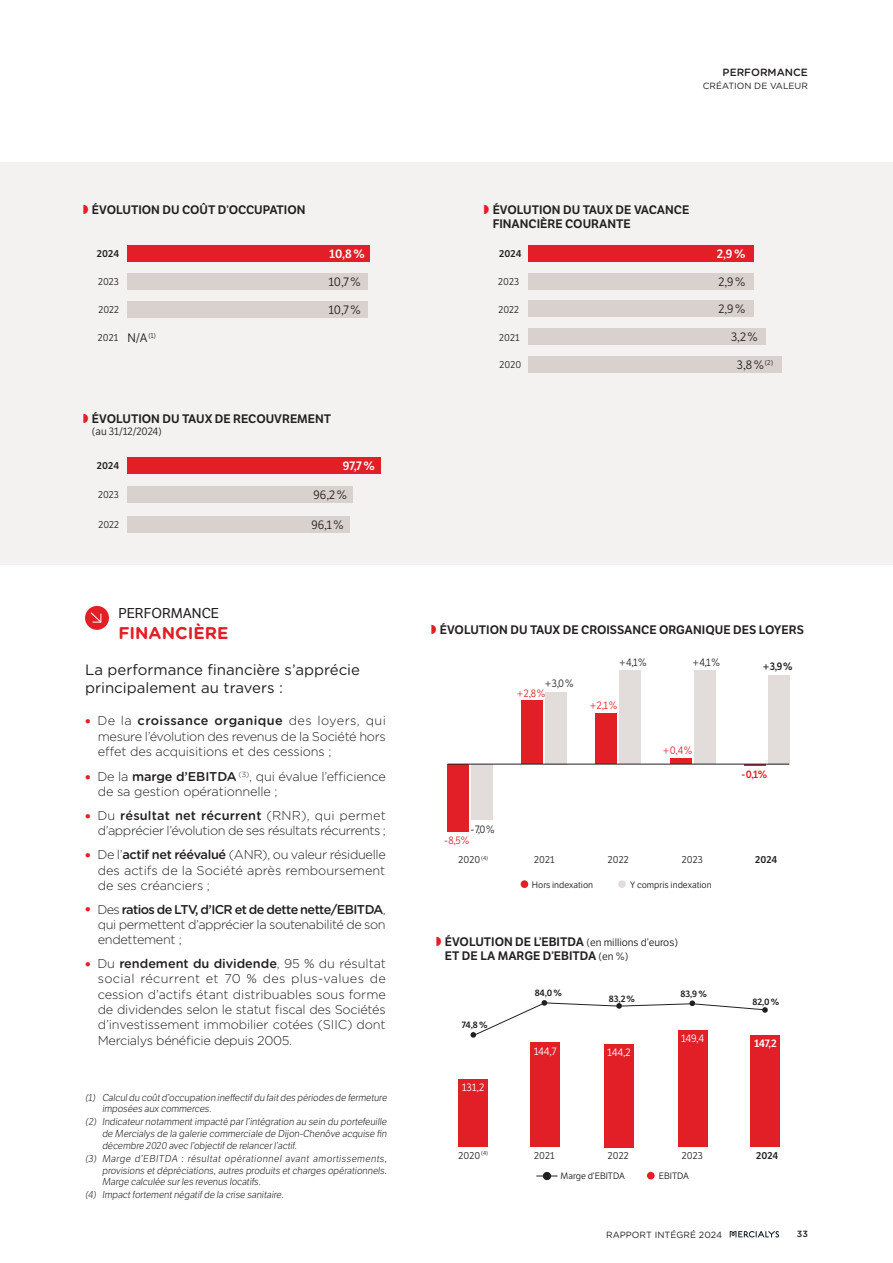
<style>
.page{position:relative;width:893px;height:1263px;background:#fff}
.page>*{position:absolute;margin:0;border:0;box-sizing:border-box;transform-origin:0 0}
.t1{font:700 16.95px "Gotham Rounded";color:#e21f26}
.t2{font:15px/18px "Gotham Rounded";color:#231f20}
.t3{font:13.95px "LFT Etica";color:#231f20}
.t4{font:300 12.75px/15.3px "Gotham Rounded";letter-spacing:-.025em;color:#231f20;text-align:justify}
.t5{font:12px/14.4px "LFT Etica SB";color:#231f20}
.t6{font:12px "LFT Etica";color:#231f20}
.t7{font:12px "LFT Etica SB";color:#fff}
.t8{font:10.5px "LFT Etica";letter-spacing:-.01em;color:#fff}
.t9{font:10.5px "LFT Etica";color:#e21f26;scale:.95 1}
.t10{font:10.5px "LFT Etica";letter-spacing:-.01em;color:#231f20;scale:.95 1}
.t11{font:10.5px "LFT Etica";letter-spacing:-.01em;color:#231f20}
.t12{font:500 10.5px "Gotham Rounded";color:#231f20}
.t13{font:10.5px "LFT Etica SB";color:#e21f26;scale:.95 1}
.t14{font:10.5px "LFT Etica SB";color:#231f20;scale:.95 1}
.t15{font:10.5px "LFT Etica SB";color:#fff}
.t16{font:300 9.75px/11.7px "LFT Etica";color:#231f20;text-align:justify}
.t17{font:9.75px "LFT Etica";letter-spacing:.01em;color:#231f20}
.t18{font:9.75px "LFT Etica SB";color:#231f20}
.t19{font:9px "LFT Etica";color:#231f20}
.t20{font:9px "Gotham Rounded";color:#231f20}
.t21{font:9px "LFT Etica SB";letter-spacing:-.01em;color:#231f20}
.t22{font:500 9px "Gotham Rounded";color:#231f20}
.t23{font:5.7px "LFT Etica";color:#231f20}
.s1{font-weight:500}
.s2{font-family:"LFT Etica";font-size:10.5px}
</style>
<div class="page">
<div style="left:0;top:162px;width:893px;height:403px;background:#f3f2f1"></div>
<div style="left:127px;top:457px;width:254px;height:17px;background:#e21f26"></div>
<div style="left:528px;top:273px;width:225px;height:16px;background:#d8d1ce"></div>
<div style="left:528px;top:356px;width:253px;height:17px;background:#d8d1ce"></div>
<div style="left:528px;top:328px;width:238px;height:17px;background:#d8d1ce"></div>
<div style="left:128px;top:273px;width:240px;height:17px;background:#d8d1ce"></div>
<div style="left:128px;top:245px;width:242px;height:17px;background:#e21f26"></div>
<div style="left:528px;top:245px;width:225px;height:17px;background:#e21f26"></div>
<div style="left:127px;top:486px;width:225px;height:17px;background:#d8d1ce"></div>
<div style="left:127px;top:516px;width:223px;height:16px;background:#d8d1ce"></div>
<div style="left:85px;top:606px;width:24px;height:24px;background:#e21f26;border-radius:50%"></div>
<svg style="left:90px;top:612px;width:12px;height:11px"></svg>
<div style="left:647px;top:1172px;width:8px;height:7px;background:#e21f26;border-radius:50%"></div>
<svg style="left:536px;top:1176px;width:22px;height:1px"></svg>
<div style="left:543px;top:1172px;width:8px;height:7px;background:#231f20;border-radius:50%"></div>
<div style="left:543px;top:1172px;width:8px;height:8px;border:1px solid #231f20;border-radius:50%"></div>
<div style="left:458px;top:1080px;width:30px;height:67px;background:#e21f26"></div>
<div style="left:530px;top:1043px;width:30px;height:104px;background:#e21f26"></div>
<div style="left:604px;top:1044px;width:30px;height:103px;background:#e21f26"></div>
<div style="left:678px;top:1030px;width:30px;height:117px;background:#e21f26"></div>
<svg style="left:470px;top:1000px;width:298px;height:38px"></svg>
<div style="left:618px;top:880px;width:8px;height:8px;background:#e2ddda;border-radius:50%"></div>
<div style="left:521px;top:880px;width:7px;height:8px;background:#e21f26;border-radius:50%"></div>
<div style="left:471px;top:764px;width:21px;height:56px;background:#e2ddda"></div>
<div style="left:521px;top:700px;width:22px;height:64px;background:#e21f26"></div>
<div style="left:545px;top:692px;width:22px;height:72px;background:#e2ddda"></div>
<div style="left:620px;top:671px;width:21px;height:93px;background:#e2ddda"></div>
<div style="left:596px;top:713px;width:21px;height:51px;background:#e21f26"></div>
<div style="left:447px;top:764px;width:21px;height:68px;background:#e21f26"></div>
<div style="left:768px;top:675px;width:21px;height:89px;background:#e2ddda"></div>
<div style="left:670px;top:759px;width:21px;height:5px;background:#e21f26"></div>
<div style="left:128px;top:301px;width:240px;height:17px;background:#d8d1ce"></div>
<div style="left:528px;top:301px;width:225px;height:16px;background:#d8d1ce"></div>
<hr style="left:744px;top:764px;width:21px;height:2px;background:#e21f26">
<div style="left:750px;top:1035px;width:30px;height:112px;background:#e21f26"></div>
<div style="left:694px;top:671px;width:21px;height:93px;background:#e2ddda"></div>
<hr style="left:447px;top:764px;width:342px;height:1px;background:#231f20">
<svg style="left:730px;top:1231px;width:49px;height:6px"></svg>
<p class="t12" style="left:723px;top:65px;width:87px">PERFORMANCE</p>
<p class="t20" style="left:703px;top:79px;width:107px">CRÉATION DE VALEUR</p>
<p class="t5" style="left:92px;top:203px;width:215px">ÉVOLUTION DU COÛT D’OCCUPATION</p>
<p class="t5" style="left:493px;top:203px;width:198px">ÉVOLUTION DU TAUX DE VACANCE<br>FINANCIÈRE COURANTE</p>
<p class="t18" style="left:97px;top:248px;width:24px">2024</p>
<p class="t17" style="left:98px;top:276px;width:22px">2023</p>
<p class="t7" style="left:329px;top:246px;width:37px">10,8%</p>
<p class="t6" style="left:328px;top:275px;width:34px">10,7%</p>
<p class="t18" style="left:499px;top:248px;width:24px">2024</p>
<p class="t17" style="left:498px;top:276px;width:22px">2023</p>
<p class="t7" style="left:717px;top:246px;width:30px">2,9%</p>
<p class="t6" style="left:718px;top:275px;width:28px">2,9%</p>
<p class="t17" style="left:98px;top:304px;width:22px">2022</p>
<p class="t6" style="left:328px;top:303px;width:34px">10,7%</p>
<p class="t6" style="left:718px;top:301px;width:28px">2,9%</p>
<p class="t17" style="left:498px;top:304px;width:22px">2022</p>
<p class="t17" style="left:98px;top:332px;width:22px">2021</p>
<p class="t6" style="left:128px;top:330px;width:30px">N/A<sup>(1)</sup></p>
<p class="t17" style="left:499px;top:332px;width:22px">2021</p>
<p class="t6" style="left:731px;top:330px;width:28px">3,2%</p>
<p class="t17" style="left:500px;top:359px;width:23px">2020</p>
<p class="t6" style="left:737px;top:358px;width:38px">3,8%<sup>(2)</sup></p>
<p class="t5" style="left:92px;top:412px;width:241px">ÉVOLUTION DU TAUX DE RECOUVREMENT</p>
<p class="t11" style="left:92px;top:426px;width:71px">(au 31/12/2024)</p>
<p class="t18" style="left:97px;top:459px;width:24px">2024</p>
<p class="t7" style="left:343px;top:458px;width:33px">97,7%</p>
<p class="t17" style="left:98px;top:489px;width:22px">2023</p>
<p class="t6" style="left:314px;top:488px;width:35px">96,2%</p>
<p class="t17" style="left:98px;top:519px;width:22px">2022</p>
<p class="t6" style="left:311px;top:517px;width:34px">96,1%</p>
<p class="t3" style="left:118px;top:605px;width:102px">PERFORMANCE</p>
<h1 class="t1" style="left:118px;top:620px;width:112px">FINANCIÈRE</h1>
<p class="t2" style="left:85px;top:660px;width:277px">La performance financière s’apprécie principalement au travers :</p>
<p class="t4" style="left:97px;top:713px;width:290px">De la <span class="s1">croissance organique</span> des loyers, qui mesure l’évolution des revenus de la Société hors effet des acquisitions et des cessions ;</p>
<p class="t4" style="left:97px;top:768px;width:290px">De la <span class="s1">marge d’EBITDA</span> <sup>(3)</sup>, qui évalue l’efficience de sa gestion opérationnelle ;</p>
<p class="t4" style="left:97px;top:807px;width:290px">Du <span class="s1">résultat net récurrent</span> (RNR), qui permet d’apprécier l’évolution de ses résultats récurrents ;</p>
<p class="t4" style="left:97px;top:846px;width:290px">De l’<span class="s1">actif net réévalué</span> (ANR), ou valeur résiduelle des actifs de la Société après remboursement de ses créanciers ;</p>
<p class="t4" style="left:97px;top:901px;width:290px">Des <span class="s1">ratios de LTV, d’ICR et de dette nette/EBITDA</span>, qui permettent d’apprécier la soutenabilité de son endettement ;</p>
<p class="t4" style="left:97px;top:955px;width:290px">Du <span class="s1">rendement du dividende</span>, 95 % du résultat social récurrent et 70 % des plus-values de cession d’actifs étant distribuables sous forme de dividendes selon le statut fiscal des Sociétés d’investissement immobilier cotées (SIIC) dont Mercialys bénéficie depuis 2005.</p>
<p class="t16" style="left:102px;top:1092px;width:288px;text-indent:-17px">(1) Calculdu coûtd’occupation ineffectifdu faitdes périodes de fermeture imposées aux commerces.</p>
<p class="t16" style="left:102px;top:1116px;width:288px;text-indent:-17px">(2) Indicateurnotammentimpacté parl’intégration au sein du portefeuille de Mercialys de la galerie commerciale de Dijon-Chenôve acquise fin décembre 2020 avec l’objectifde relancerl’actif.</p>
<p class="t16" style="left:102px;top:1153px;width:288px;text-indent:-17px">(3) Marge d’EBITDA : résultat opérationnel avant amortissements, provisions etdépréciations,autres produits etcharges opérationnels.<br>Marge calculée surles revenus locatifs.</p>
<p class="t16" style="left:85px;top:1189px;width:202px">(4) Impactfortementnégatifde la crise sanitaire.</p>
<p class="t5" style="left:440px;top:623px;width:366px">ÉVOLUTION DU TAUX DE CROISSANCE ORGANIQUE DES LOYERS</p>
<p class="t10" style="left:471px;top:823px;width:26px">-7,0%</p>
<p class="t9" style="left:444px;top:834px;width:28px">-8,5%</p>
<p class="t10" style="left:545px;top:677px;width:31px">+3,0%</p>
<p class="t9" style="left:517px;top:687px;width:31px">+2,8%</p>
<p class="t10" style="left:619px;top:657px;width:30px">+4,1%</p>
<p class="t9" style="left:590px;top:699px;width:30px">+2,1%</p>
<p class="t10" style="left:693px;top:657px;width:30px">+4,1%</p>
<p class="t9" style="left:663px;top:745px;width:32px">+0,4%</p>
<p class="t14" style="left:763px;top:659px;width:33px">+3,9%</p>
<p class="t13" style="left:742px;top:768px;width:28px">-0,1%</p>
<p class="t23" style="left:481px;top:854px;width:8px">(4)</p>
<p class="t17" style="left:458px;top:854px;width:23px">2020</p>
<p class="t17" style="left:534px;top:854px;width:22px">2021</p>
<p class="t17" style="left:682px;top:854px;width:22px">2023</p>
<p class="t18" style="left:755px;top:854px;width:24px">2024</p>
<p class="t17" style="left:608px;top:854px;width:22px">2022</p>
<p class="t19" style="left:532px;top:879px;width:63px">Hors indexation</p>
<p class="t19" style="left:630px;top:879px;width:83px">Y compris indexation</p>
<p class="t5" style="left:445px;top:935px;width:235px">ÉVOLUTION DE L’EBITDA <span class="s2">(en millions d’euros)<br></span>ET DE LA MARGE D’EBITDA <span class="s2">(en %)</span></p>
<p class="t21" style="left:462px;top:1019px;width:27px">74,8%</p>
<p class="t8" style="left:462px;top:1081px;width:24px">131,2</p>
<p class="t17" style="left:458px;top:1149px;width:31px">2020 <sup>(4)</sup></p>
<p class="t21" style="left:535px;top:987px;width:29px">84,0%</p>
<p class="t21" style="left:681px;top:988px;width:28px">83,9%</p>
<p class="t21" style="left:609px;top:993px;width:28px">83,2%</p>
<p class="t21" style="left:752px;top:996px;width:28px">82,0%</p>
<p class="t8" style="left:534px;top:1045px;width:24px">144,7</p>
<p class="t8" style="left:607px;top:1046px;width:25px">144,2</p>
<p class="t8" style="left:681px;top:1032px;width:25px">149,4</p>
<p class="t15" style="left:754px;top:1037px;width:24px">147,2</p>
<p class="t17" style="left:534px;top:1149px;width:22px">2021</p>
<p class="t17" style="left:608px;top:1149px;width:22px">2022</p>
<p class="t17" style="left:682px;top:1149px;width:22px">2023</p>
<p class="t18" style="left:756px;top:1149px;width:24px">2024</p>
<p class="t19" style="left:561px;top:1171px;width:66px">Marge d’EBITDA</p>
<p class="t19" style="left:659px;top:1171px;width:32px">EBITDA</p>
<p class="t20" style="left:606px;top:1229px;width:117px">RAPPORT INTÉGRÉ 2024</p>
<p class="t22" style="left:797px;top:1228px;width:13px">33</p>
</div>
